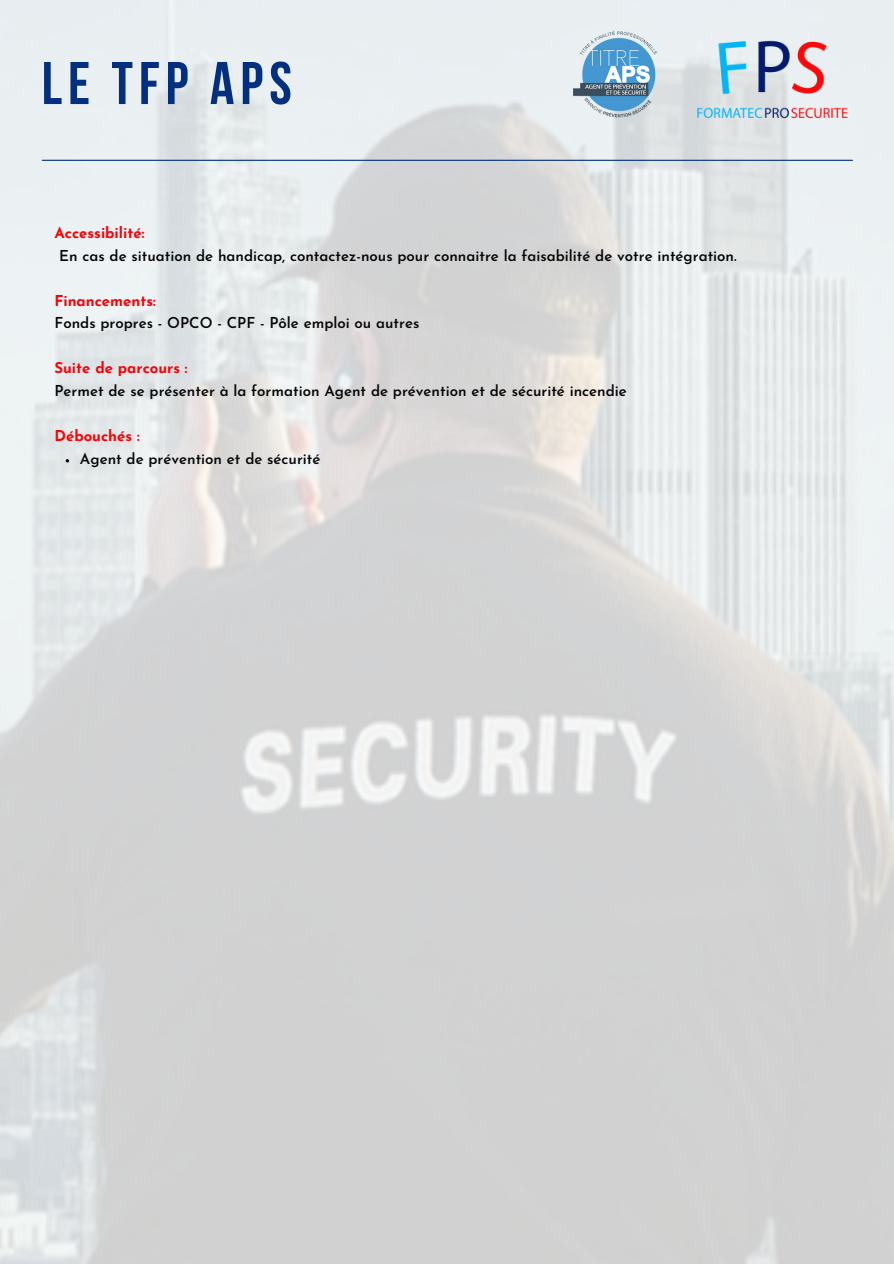
<style>
.page{position:relative;width:894px;height:1264px;background:#fff}
.page>*{position:absolute;margin:0;border:0;box-sizing:border-box;transform-origin:0 0}
.t1{font:700 60px "Bebas Neue";letter-spacing:.1em;color:#022f7f}
.t2{font:600 15px "Josefin Sans";color:#050505}
.t3{font:700 15px "Josefin Sans";color:#f60409}
</style>
<div class="page">
<img style="left:0;top:0;width:893px;height:1263px">
<hr style="left:42px;top:160px;width:810px;height:1px;background:#022f7f">
<img style="left:668px;top:28px;width:206px;height:124px">
<img style="left:568px;top:25px;width:99px;height:100px">
<p class="t1" style="left:42px;top:59px;width:251px">LE TFP APS</p>
<p class="t3" style="left:54px;top:227px;width:91px">Accessibilité:</p>
<p class="t2" style="left:59px;top:249px;width:678px">En cas de situation de handicap, contactez-nous pour connaitre la faisabilité de votre intégration.</p>
<p class="t3" style="left:54px;top:295px;width:103px">Financements:</p>
<p class="t2" style="left:54px;top:317px;width:366px">Fonds propres - OPCO - CPF - Pôle emploi ou autres</p>
<p class="t3" style="left:54px;top:362px;width:135px">Suite de parcours :</p>
<p class="t2" style="left:54px;top:385px;width:573px">Permet de se présenter à la formation Agent de prévention et de sécurité incendie</p>
<p class="t3" style="left:54px;top:430px;width:87px">Débouchés :</p>
<p class="t2" style="left:80px;top:452px;width:242px">Agent de prévention et de sécurité</p>
</div>
